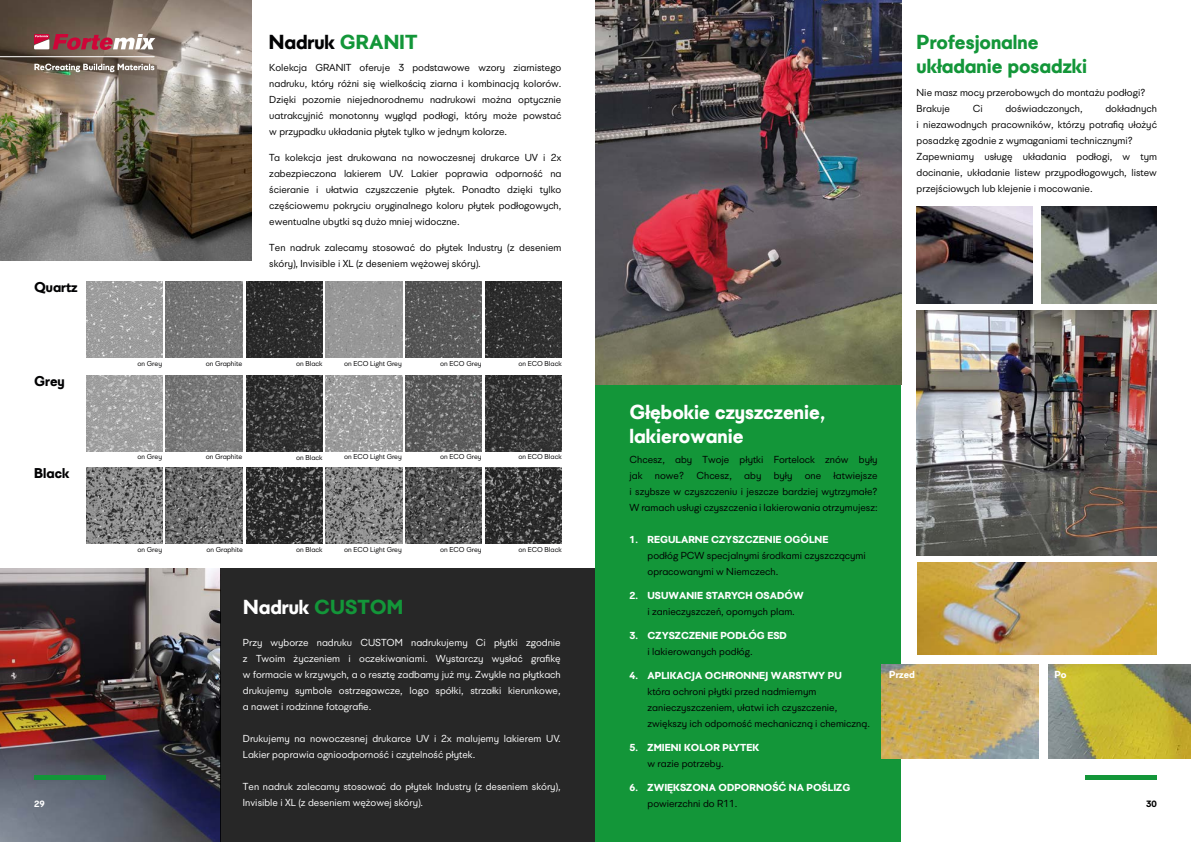
<style>
.page{position:relative;width:1191px;height:842px;background:#fff}
.page>*{position:absolute;margin:0;border:0;box-sizing:border-box;transform-origin:0 0}
.t1{font:700 20px/24px "UEFA Supercup";color:#fff}
.t2{font:700 20px/24px "UEFA Supercup";color:#139639}
.t3{font:700 20px "UEFA Supercup";color:#020203}
.t4{font:700 14px "UEFA Supercup";color:#020203}
.t5{font:10px/16px "UEFA Supercup";color:#000}
.t6{font:10px/16px "UEFA Supercup";color:#fff}
.t7{font:700 10px "UEFA Supercup";color:#fff}
.t8{font:700 9px "UEFA Supercup";color:#fff}
.t9{font:700 9px "UEFA Supercup";color:#000}
.t10{font:7px "UEFA Supercup";color:#020203}
.s1{color:#139639}
</style>
<div class="page">
<img style="left:0;top:0;width:252px;height:261px">
<img style="left:0;top:568px;width:220px;height:274px">
<div style="left:34px;top:775px;width:72px;height:5px;background:#139639"></div>
<svg style="left:34px;top:34px;width:121px;height:16px"></svg>
<svg style="left:34px;top:64px;width:120px;height:8px"></svg>
<hr style="left:0;top:57px;width:154px;height:1px;background:#fff">
<img style="left:86px;top:282px;width:76px;height:76px">
<img style="left:166px;top:282px;width:76px;height:76px">
<img style="left:246px;top:282px;width:76px;height:76px">
<img style="left:405px;top:282px;width:77px;height:76px">
<img style="left:485px;top:282px;width:77px;height:76px">
<img style="left:86px;top:375px;width:76px;height:77px">
<img style="left:166px;top:375px;width:76px;height:77px">
<img style="left:246px;top:375px;width:76px;height:77px">
<img style="left:405px;top:375px;width:77px;height:77px">
<img style="left:485px;top:375px;width:77px;height:77px">
<img style="left:86px;top:468px;width:76px;height:76px">
<img style="left:166px;top:468px;width:76px;height:76px">
<img style="left:246px;top:468px;width:76px;height:76px">
<img style="left:405px;top:468px;width:77px;height:76px">
<img style="left:485px;top:468px;width:77px;height:76px">
<img style="left:326px;top:282px;width:76px;height:76px">
<img style="left:326px;top:375px;width:76px;height:77px">
<img style="left:326px;top:468px;width:76px;height:76px">
<div style="left:220px;top:568px;width:375px;height:274px;background:#272727"></div>
<div style="left:595px;top:385px;width:306px;height:457px;background:#139639"></div>
<img style="left:595px;top:0;width:306px;height:385px">
<div style="left:1085px;top:775px;width:72px;height:5px;background:#139639"></div>
<img style="left:1041px;top:207px;width:116px;height:96px">
<img style="left:917px;top:207px;width:115px;height:96px">
<img style="left:917px;top:563px;width:240px;height:91px">
<img style="left:882px;top:664px;width:156px;height:94px">
<img style="left:1048px;top:664px;width:143px;height:94px">
<img style="left:917px;top:310px;width:240px;height:246px">
<h2 class="t4" style="left:34px;top:278px;width:45px">Quartz</h2>
<h2 class="t4" style="left:34px;top:372px;width:32px">Grey</h2>
<h2 class="t4" style="left:34px;top:464px;width:37px">Black</h2>
<p class="t8" style="left:34px;top:798px;width:12px">29</p>
<h1 class="t3" style="left:269px;top:29px;width:150px">Nadruk <span class="s1">GRANIT</span></h1>
<p class="t5" style="left:269px;top:59px;width:294px;text-align:justify">Kolekcja GRANIT oferuje 3 podstawowe wzory ziarnistego nadruku, który różni się wielkością ziarna i kombinacją kolorów.<br>Dzięki pozornie niejednorodnemu nadrukowi można optycznie uatrakcyjnić monotonny wygląd podłogi, który może powstać w przypadku układania płytek tylko w jednym kolorze.</p>
<p class="t5" style="left:269px;top:149px;width:294px;text-align:justify">Ta kolekcja jest drukowana na nowoczesnej drukarce UV i 2x zabezpieczona lakierem UV. Lakier poprawia odporność na ścieranie i ułatwia czyszczenie płytek. Ponadto dzięki tylko częściowemu pokryciu oryginalnego koloru płytek podłogowych, ewentualne ubytki są dużo mniej widoczne.</p>
<p class="t5" style="left:269px;top:239px;width:294px">Ten nadruk zalecamy stosować do płytek Industry (z deseniem skóry), Invisible i XL (z deseniem wężowej skóry).</p>
<p class="t10" style="left:137px;top:359px;width:26px">on Grey</p>
<p class="t10" style="left:206px;top:359px;width:38px">on Graphite</p>
<p class="t10" style="left:296px;top:359px;width:28px">on Black</p>
<p class="t10" style="left:344px;top:359px;width:59px">on ECO Light Grey</p>
<p class="t10" style="left:440px;top:359px;width:43px">on ECO Grey</p>
<p class="t10" style="left:518px;top:359px;width:45px">on ECO Black</p>
<p class="t10" style="left:137px;top:453px;width:26px">on Grey</p>
<p class="t10" style="left:206px;top:453px;width:38px">on Graphite</p>
<p class="t10" style="left:296px;top:453px;width:28px">on Black</p>
<p class="t10" style="left:344px;top:453px;width:59px">on ECO Light Grey</p>
<p class="t10" style="left:440px;top:453px;width:43px">on ECO Grey</p>
<p class="t10" style="left:518px;top:453px;width:45px">on ECO Black</p>
<p class="t10" style="left:137px;top:546px;width:26px">on Grey</p>
<p class="t10" style="left:206px;top:545px;width:38px">on Graphite</p>
<p class="t10" style="left:296px;top:546px;width:28px">on Black</p>
<p class="t10" style="left:344px;top:545px;width:59px">on ECO Light Grey</p>
<p class="t10" style="left:440px;top:545px;width:43px">on ECO Grey</p>
<p class="t10" style="left:518px;top:545px;width:45px">on ECO Black</p>
<h1 class="t1" style="left:243px;top:595px;width:162px">Nadruk <span class="s1">CUSTOM</span></h1>
<p class="t6" style="left:243px;top:634px;width:319px;text-align:justify">Przy wyborze nadruku CUSTOM nadrukujemy Ci płytki zgodnie z Twoim życzeniem i oczekiwaniami. Wystarczy wysłać grafikę w formacie w krzywych, a o resztę zadbamy już my. Zwykle na płytkach drukujemy symbole ostrzegawcze, logo spółki, strzałki kierunkowe, a nawet i rodzinne fotografie.</p>
<p class="t6" style="left:243px;top:730px;width:319px">Drukujemy na nowoczesnej drukarce UV i 2x malujemy lakierem UV.<br>Lakier poprawia ognioodporność i czytelność płytek.</p>
<p class="t6" style="left:243px;top:778px;width:319px">Ten nadruk zalecamy stosować do płytek Industry (z deseniem skóry),<br>Invisible i XL (z deseniem wężowej skóry).</p>
<h1 class="t2" style="left:916px;top:30px;width:172px">Profesjonalne układanie posadzki</h1>
<p class="t5" style="left:916px;top:85px;width:230px">Nie masz mocy przerobowych do montażu podłogi?<br>Brakuje</p>
<p class="t5" style="left:972px;top:101px;width:12px">Ci</p>
<p class="t5" style="left:1005px;top:101px;width:79px">doświadczonych,</p>
<p class="t5" style="left:916px;top:101px;width:242px;text-indent:189px">dokładnych i niezawodnych pracowników, którzy potrafią ułożyć posadzkę zgodnie z wymaganiami technicznymi?<br>Zapewniamy usługę układania podłogi, w tym docinanie, układanie listew przypodłogowych, listew przejściowych lub klejenie i mocowanie.</p>
<h1 class="t1" style="left:629px;top:400px;width:197px">Głębokie czyszczenie, lakierowanie</h1>
<p class="t5" style="left:629px;top:452px;width:250px;text-align:justify">Chcesz, aby Twoje płytki Fortelock znów były jak nowe? Chcesz, aby były one łatwiejsze i szybsze w czyszczeniu i jeszcze bardziej wytrzymałe?<br>W ramach usługi czyszczenia i lakierowania otrzymujesz:</p>
<p class="t7" style="left:629px;top:533px;width:200px">1. REGULARNE CZYSZCZENIE OGÓLNE</p>
<p class="t5" style="left:647px;top:548px;width:220px">podłóg PCW specjalnymi środkami czyszczącymi opracowanymi w Niemczech.</p>
<p class="t7" style="left:629px;top:589px;width:176px">2. USUWANIE STARYCH OSADÓW</p>
<p class="t5" style="left:647px;top:604px;width:149px">i zanieczyszczeń, opornych plam.</p>
<p class="t7" style="left:629px;top:629px;width:159px">3. CZYSZCZENIE PODŁÓG ESD</p>
<p class="t5" style="left:647px;top:644px;width:107px">i lakierowanych podłóg.</p>
<p class="t7" style="left:629px;top:669px;width:214px">4. APLIKACJA OCHRONNEJ WARSTWY PU</p>
<p class="t5" style="left:647px;top:684px;width:224px">która ochroni płytki przed nadmiernym zanieczyszczeniem, ułatwi ich czyszczenie, zwiększy ich odporność mechaniczną i chemiczną.</p>
<p class="t7" style="left:629px;top:741px;width:131px">5. ZMIENI KOLOR PŁYTEK</p>
<p class="t5" style="left:647px;top:756px;width:78px">w razie potrzeby.</p>
<p class="t7" style="left:629px;top:781px;width:222px">6. ZWIĘKSZONA ODPORNOŚĆ NA POŚLIZG</p>
<p class="t5" style="left:647px;top:796px;width:91px">powierzchni do R11.</p>
<p class="t7" style="left:889px;top:668px;width:27px">Przed</p>
<p class="t7" style="left:1054px;top:668px;width:14px">Po</p>
<p class="t9" style="left:1146px;top:798px;width:12px">30</p>
</div>
